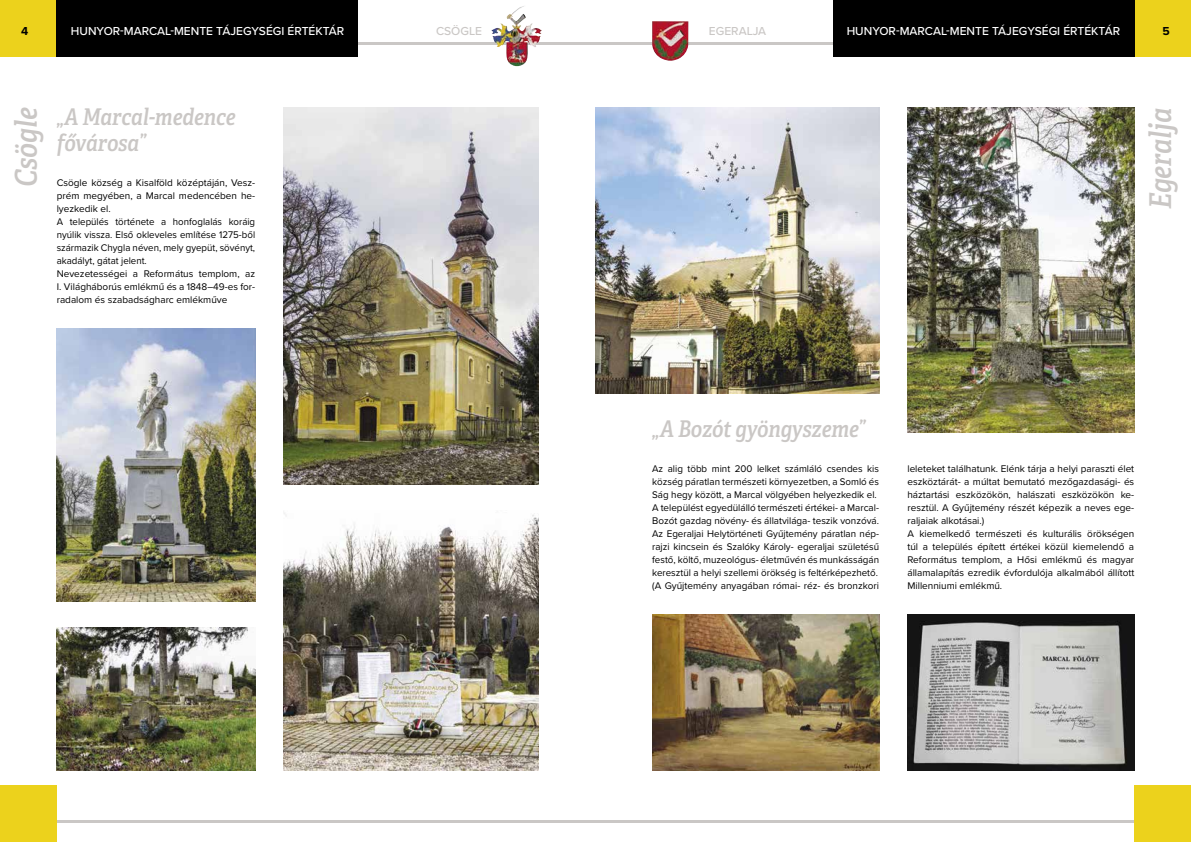
<style>
.page{position:relative;width:1191px;height:842px;background:#fff}
.page>*{position:absolute;margin:0;border:0;box-sizing:border-box;transform-origin:0 0}
.t1{font:italic 30px "Adelle Condensed Sb";color:#cac7c5}
.t2{font:italic 23px/26px "Adelle Condensed Sb";color:#cac7c5}
.t3{font:500 12px "Proxima Nova";color:#fff}
.t4{font:500 12px "Proxima Nova";color:#cac7c5}
.t5{font:700 12px "Proxima Nova";color:#000}
.t6{font:10px/13px "Proxima Nova";color:#000}
</style>
<div class="page">
<div style="left:1134px;top:785px;width:57px;height:57px;background:#ecd21c"></div>
<div style="left:1134px;top:0;width:57px;height:57px;background:#ecd21c"></div>
<div style="left:0;top:785px;width:57px;height:57px;background:#ecd21c"></div>
<div style="left:0;top:0;width:57px;height:57px;background:#ecd21c"></div>
<div style="left:57px;top:0;width:301px;height:57px;background:#000"></div>
<hr style="left:358px;top:43px;width:237px;height:2px;background:#cac7c5">
<hr style="left:57px;top:820px;width:538px;height:3px;background:#cac7c5">
<hr style="left:595px;top:820px;width:539px;height:3px;background:#cac7c5">
<hr style="left:595px;top:43px;width:238px;height:2px;background:#cac7c5">
<div style="left:833px;top:0;width:301px;height:57px;background:#000"></div>
<img style="left:595px;top:108px;width:284px;height:286px">
<img style="left:57px;top:329px;width:198px;height:273px">
<img style="left:283px;top:108px;width:256px;height:377px">
<img style="left:283px;top:513px;width:256px;height:258px">
<img style="left:907px;top:108px;width:227px;height:325px">
<img style="left:652px;top:615px;width:227px;height:156px">
<img style="left:907px;top:615px;width:227px;height:156px">
<img style="left:57px;top:628px;width:198px;height:143px">
<img style="left:652px;top:21px;width:36px;height:40px">
<img style="left:491px;top:6px;width:51px;height:60px">
<p class="t5" style="left:21px;top:22px;width:9px">4</p>
<p class="t3" style="left:71px;top:22px;width:275px">HUNYOR-MARCAL-MENTE TÁJEGYSÉGI ÉRTÉKTÁR</p>
<p class="t4" style="left:436px;top:22px;width:48px">CSÖGLE</p>
<p class="t4" style="left:709px;top:22px;width:59px">EGERALJA</p>
<p class="t3" style="left:846px;top:22px;width:275px">HUNYOR-MARCAL-MENTE TÁJEGYSÉGI ÉRTÉKTÁR</p>
<p class="t5" style="left:1162px;top:22px;width:9px">5</p>
<h2 class="t2" style="left:57px;top:103px;width:180px">„A Marcal-medence fővárosa”</h2>
<h1 class="t1" style="left:4px;top:187px;width:81px;rotate:-90deg">Csögle</h1>
<h1 class="t1" style="left:1138px;top:209px;width:103px;rotate:-90deg">Egeralja</h1>
<p class="t6" style="left:57px;top:175px;width:200px">Csögle község a Kisalföld középtáján, Vesz&shy;prém megyében, a Marcal medencében he&shy;lyezkedik el.<br>A település története a honfoglalás koráig nyúlik vissza. Első okleveles említése 1275-ből származik Chygla néven, mely gyepüt, sövényt, akadályt, gátat jelent.<br>Nevezetességei a Református templom, az I. Világháborús emlékmű és a 1848–49-es for&shy;radalom és szabadságharc emlékműve</p>
<h2 class="t2" style="left:652px;top:415px;width:215px">„A Bozót gyöngyszeme”</h2>
<p class="t6" style="left:652px;top:461px;width:228px">Az alig több mint 200 lelket számláló csendes kis község páratlan természeti környezetben, a Somló és Ság hegy között, a Marcal völgyében helyezkedik el.<br>A települést egyedülálló természeti értékei- a Marcal-Bozót gazdag növény- és állatvilága- teszik vonzóvá.<br>Az Egeraljai Helytörténeti Gyűjtemény páratlan nép&shy;rajzi kincsein és Szalóky Károly- egeraljai születésű festő, költő, muzeológus- életművén és munkásságán keresztül a helyi szellemi örökség is feltérképezhető. (A Gyűjtemény anyagában római- réz- és bronzkori</p>
<p class="t6" style="left:907px;top:461px;width:228px">leleteket találhatunk. Elénk tárja a helyi paraszti élet eszköztárát- a múltat bemutató mezőgazdasági- és háztartási eszközökön, halászati eszközökön ke&shy;resztül. A Gyűjtemény részét képezik a neves ege&shy;raljaiak alkotásai.)<br>A kiemelkedő természeti és kulturális örökségen túl a település épített értékei közül kiemelendő a Református templom, a Hősi emlékmű és magyar államalapítás ezredik évfordulója alkalmából állított Millenniumi emlékmű.</p>
</div>
